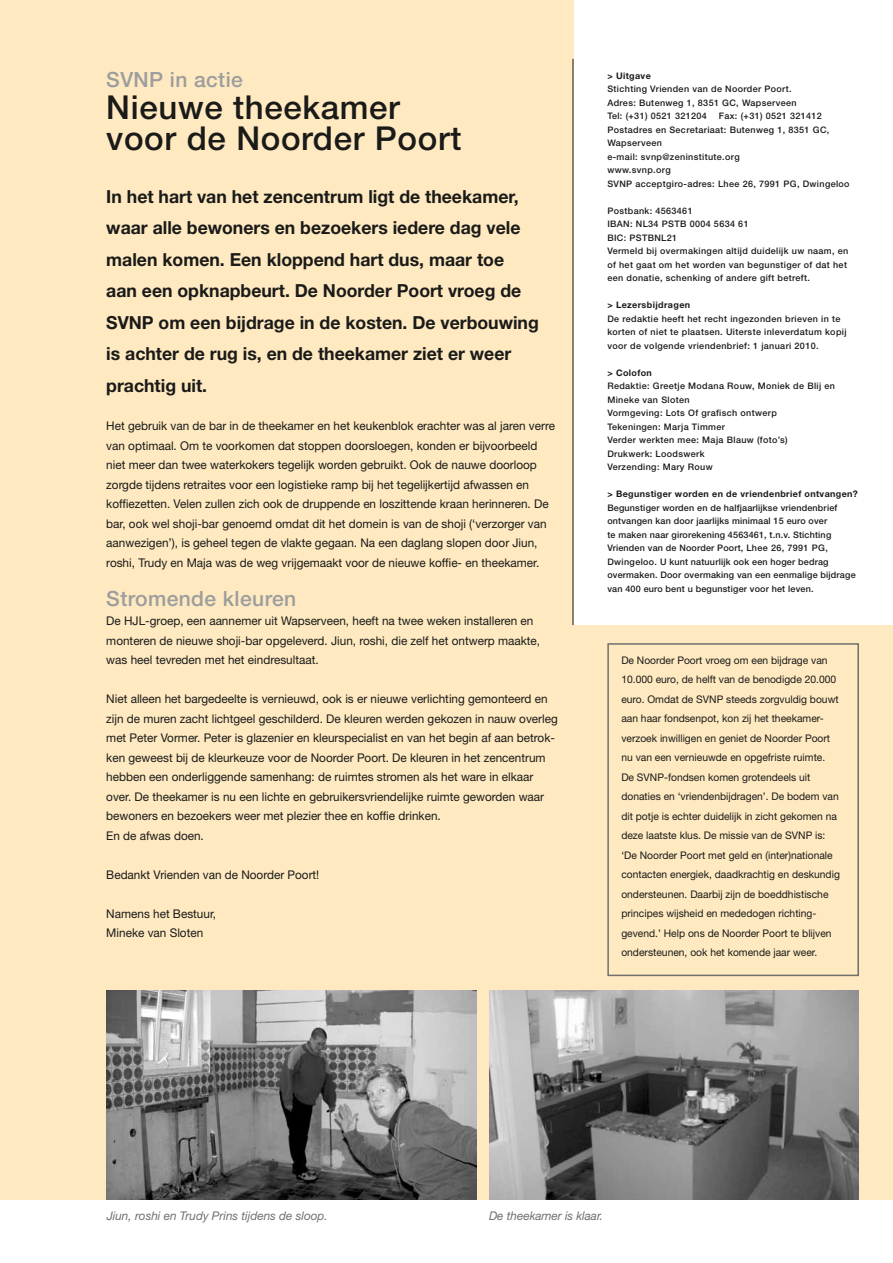
<style>
.page{position:relative;width:893px;height:1263px;background:#fff}
.page>*{position:absolute;margin:0;border:0;box-sizing:border-box;transform-origin:0 0}
.t1{font:500 33px/31.5px "Helvetica Neue LT Std";letter-spacing:.02em;color:#1a1a18}
.t2{font:500 21px "Helvetica Neue LT Std";letter-spacing:.02em;color:#9c9d9d}
.t3{font:700 18px/31.5px "Helvetica Neue LT Std";color:#1a1a18}
.t4{font:12px/19.5px "Helvetica Neue LT Std";color:#1a1a18}
.t5{font:italic 12px "Helvetica Neue LT Std";color:#6f6f6e}
.t6{font:10.5px/19.5px "Helvetica Neue LT Std";color:#1a1a18}
.t7{font:500 9px/13.5px "Helvetica Neue LT Std";letter-spacing:.04em;color:#1a1a18}
.t8{font:500 9px/13.5px "Helvetica Neue LT Std";letter-spacing:.02em;color:#1a1a18}
.t9{font:700 9px "Helvetica Neue LT Std";letter-spacing:.04em;color:#1a1a18}
</style>
<div class="page">
<div style="left:370px;top:625px;width:523px;height:574px;background:#fee9c1"></div>
<div style="left:0;top:0;width:573px;height:1199px;background:#fee9c1"></div>
<hr style="left:573px;top:59px;width:1px;height:566px;background:#1a1a18">
<img style="left:489px;top:991px;width:370px;height:208px">
<img style="left:106px;top:991px;width:370px;height:208px">
<div style="left:607px;top:643px;width:252px;height:333px;border:2px solid #6f6f6e"></div>
<h2 class="t2" style="left:106px;top:67px;width:138px">SVNP in actie</h2>
<h1 class="t1" style="left:106px;top:91px;width:356px">Nieuwe theekamer voor de Noorder Poort</h1>
<p class="t3" style="left:106px;top:180px;width:434px">In het hart van het zencentrum ligt de theekamer, waar alle bewoners en bezoekers iedere dag vele malen komen. Een kloppend hart dus, maar toe aan een opknapbeurt. De Noorder Poort vroeg de SVNP om een bijdrage in de kosten. De verbouwing is achter de rug is, en de theekamer ziet er weer prachtig uit.</p>
<p class="t4" style="left:106px;top:416px;width:450px">Het gebruik van de bar in de theekamer en het keukenblok erachter was al jaren verre van optimaal. Om te voorkomen dat stoppen doorsloegen, konden er bijvoorbeeld niet meer dan twee waterkokers tegelijk worden gebruikt. Ook de nauwe doorloop zorgde tijdens retraites voor een logistieke ramp bij het tegelijkertijd afwassen en koffiezetten. Velen zullen zich ook de druppende en loszittende kraan herinneren. De bar, ook wel shoji-bar genoemd omdat dit het domein is van de shoji (‘verzorger van aanwezigen’), is geheel tegen de vlakte gegaan. Na een daglang slopen door Jiun, roshi, Trudy en Maja was de weg vrijgemaakt voor de nieuwe koffie- en theekamer.</p>
<h2 class="t2" style="left:106px;top:586px;width:191px">Stromende kleuren</h2>
<p class="t4" style="left:106px;top:611px;width:435px">De HJL-groep, een aannemer uit Wapserveen, heeft na twee weken installeren en monteren de nieuwe shoji-bar opgeleverd. Jiun, roshi, die zelf het ontwerp maakte, was heel tevreden met het eindresultaat.</p>
<p class="t4" style="left:106px;top:689px;width:453px">Niet alleen het bargedeelte is vernieuwd, ook is er nieuwe verlichting gemonteerd en zijn de muren zacht lichtgeel geschilderd. De kleuren werden gekozen in nauw overleg met Peter Vormer. Peter is glazenier en kleurspecialist en van het begin af aan betrok&shy;ken geweest bij de kleurkeuze voor de Noorder Poort. De kleuren in het zencentrum hebben een onderliggende samenhang: de ruimtes stromen als het ware in elkaar over. De theekamer is nu een lichte en gebruikersvriendelijke ruimte geworden waar bewoners en bezoekers weer met plezier thee en koffie drinken.<br>En de afwas doen.</p>
<p class="t4" style="left:106px;top:864px;width:215px">Bedankt Vrienden van de Noorder Poort!</p>
<p class="t4" style="left:106px;top:903px;width:111px">Namens het Bestuur,<br>Mineke van Sloten</p>
<p class="t9" style="left:607px;top:70px;width:45px">&gt; Uitgave</p>
<p class="t7" style="left:607px;top:82px;width:191px">Stichting Vrienden van de Noorder Poort.<br>Adres: Butenweg 1, 8351 GC, Wapserveen<br>Tel: (+31) 0521 321204</p>
<p class="t7" style="left:607px;top:109px;width:244px;text-indent:111px">Fax: (+31) 0521 321412<br>Postadres en Secretariaat: Butenweg 1, 8351 GC,<br>Wapserveen<br>e-mail: svnp@zeninstitute.org<br>www.svnp.org<br>SVNP acceptgiro-adres: Lhee 26, 7991 PG, Dwingeloo</p>
<p class="t7" style="left:607px;top:204px;width:242px">Postbank: 4563461<br>IBAN: NL34 PSTB 0004 5634 61<br>BIC: PSTBNL21<br>Vermeld bij overmakingen altijd duidelijk uw naam, en of het gaat om het worden van begunstiger of dat het een donatie, schenking of andere gift betreft.</p>
<p class="t9" style="left:607px;top:299px;width:84px">&gt; Lezersbijdragen</p>
<p class="t7" style="left:607px;top:312px;width:241px">De redaktie heeft het recht ingezonden brieven in te korten of niet te plaatsen. Uiterste inleverdatum kopij voor de volgende vriendenbrief: 1 januari 2010.</p>
<p class="t9" style="left:607px;top:367px;width:46px">&gt; Colofon</p>
<p class="t7" style="left:607px;top:379px;width:229px">Redaktie: Greetje Modana Rouw, Moniek de Blij en<br>Mineke van Sloten<br>Vormgeving: Lots Of grafisch ontwerp<br>Tekeningen: Marja Timmer<br>Verder werkten mee: Maja Blauw (foto’s)<br>Drukwerk: Loodswerk<br>Verzending: Mary Rouw</p>
<p class="t9" style="left:607px;top:488px;width:252px">&gt; Begunstiger worden en de vriendenbrief ontvangen?</p>
<p class="t8" style="left:607px;top:501px;width:250px">Begunstiger worden en de halfjaarlijkse vriendenbrief ontvangen kan door jaarlijks minimaal 15 euro over<br>te maken naar girorekening 4563461, t.n.v. Stichting Vrienden van de Noorder Poort, Lhee 26, 7991 PG, Dwingeloo. U kunt natuurlijk ook een hoger bedrag overmaken. Door overmaking van een eenmalige bijdrage van 400 euro bent u begunstiger voor het leven.</p>
<p class="t6" style="left:621px;top:650px;width:220px">De Noorder Poort vroeg om een bijdrage van 10.000 euro, de helft van de benodigde 20.000 euro. Omdat de SVNP steeds zorgvuldig bouwt aan haar fondsenpot, kon zij het theekamer&shy;verzoek inwilligen en geniet de Noorder Poort nu van een vernieuwde en opgefriste ruimte.<br>De SVNP-fondsen komen grotendeels uit donaties en ‘vriendenbijdragen’. De bodem van dit potje is echter duidelijk in zicht gekomen na deze laatste klus. De missie van de SVNP is: ‘De Noorder Poort met geld en (inter)nationale contacten energiek, daadkrachtig en deskundig ondersteunen. Daarbij zijn de boeddhistische principes wijsheid en mededogen richting&shy;gevend.’ Help ons de Noorder Poort te blijven ondersteunen, ook het komende jaar weer.</p>
<p class="t5" style="left:107px;top:1209px;width:223px">Jiun, roshi en Trudy Prins tijdens de sloop.</p>
<p class="t5" style="left:489px;top:1209px;width:116px">De theekamer is klaar.</p>
</div>
